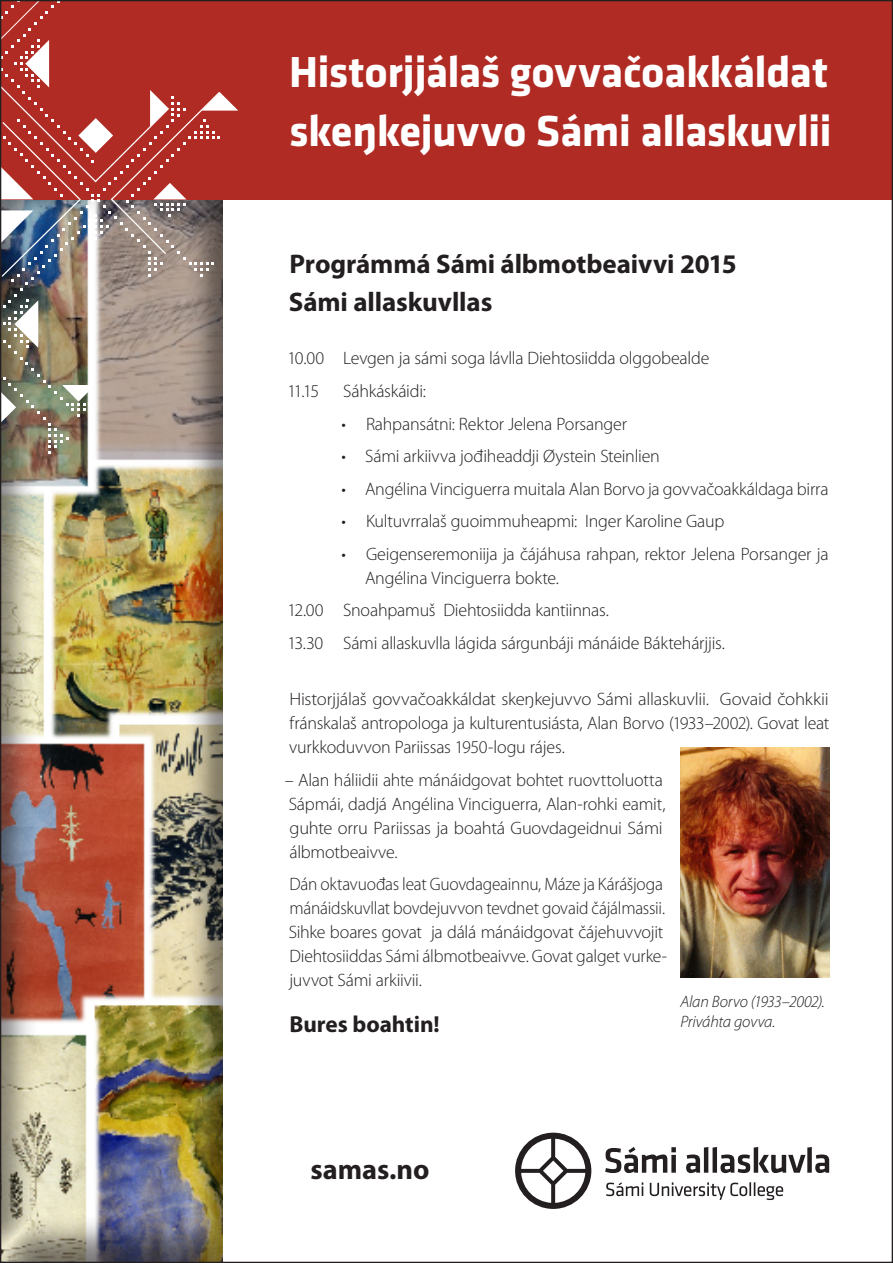
<style>
.page{position:relative;width:893px;height:1263px;background:#fff}
.page>*{position:absolute;margin:0;border:0;box-sizing:border-box;transform-origin:0 0}
.heading{font:700 45px/58.5px "Klavika";letter-spacing:-.01em;color:#fff}
.t1{font:700 28.35px "Myriad Pro";color:#231f20}
.heading_2{font:700 27px/37.5px "Myriad Pro";letter-spacing:-.005em;color:#231f20}
.heading_2-2{font:700 23.25px "Myriad Pro";letter-spacing:-.005em;color:#231f20}
.brødtekst{font:300 18px/24px "Myriad Pro";letter-spacing:-.015em;color:#231f20}
.punkt{font:300 18px/24px "Myriad Pro";letter-spacing:-.015em;color:#231f20}
.brødtekst-2{font:300 18px/24px "Myriad Pro";letter-spacing:-.015em;color:#231f20;scale:.96 1}
.brødtekst-3{font:300 18px/24px "Myriad Pro";letter-spacing:-.015em;color:#231f20;text-align:justify;scale:1.05 1}
.brødtekst-4{font:italic 300 16.5px "Myriad Pro";letter-spacing:-.01em;color:#231f20}
</style>
<div class="page">
<svg style="left:605px;top:1147px;width:71px;height:26px"></svg>
<div style="left:671px;top:1155px;width:5px;height:18px;background:#231f20"></div>
<svg style="left:686px;top:1147px;width:143px;height:26px"></svg>
<svg style="left:606px;top:1182px;width:37px;height:14px"></svg>
<svg style="left:650px;top:1182px;width:133px;height:18px"></svg>
<svg style="left:515px;top:1133px;width:76px;height:76px"></svg>
<div style="left:0;top:157px;width:224px;height:1106px;background:#231f20;opacity:.59"></div>
<div style="left:0;top:0;width:892px;height:199px;background:#b02b24"></div>
<img style="left:680px;top:747px;width:149px;height:231px">
<img style="left:2px;top:2px;width:236px;height:452px">
<p class="heading" style="left:289px;top:41px;width:544px">Historjjálaš govvačoakkáldat skeŋkejuvvo Sámi allaskuvlii</p>
<p class="heading_2" style="left:289px;top:245px;width:449px">Prográmmá Sámi álbmotbeaivvi 2015<br>Sámi allaskuvllas</p>
<p class="brødtekst" style="left:287px;top:347px;width:424px">10.00 Levgen ja sámi soga lávlla Diehtosiidda olggobealde</p>
<p class="brødtekst" style="left:287px;top:379px;width:33px">11.15</p>
<p class="brødtekst" style="left:343px;top:379px;width:84px">Sáhkáskáidi:</p>
<p class="punkt" style="left:341px;top:412px;width:287px">• Rahpansátni: Rektor Jelena Porsanger</p>
<p class="punkt" style="left:341px;top:444px;width:320px">• Sámi arkiivva jođiheaddji Øystein Steinlien</p>
<p class="punkt" style="left:341px;top:477px;width:489px">• Angélina Vinciguerra muitala Alan Borvo ja govvačoakkáldaga birra</p>
<p class="punkt" style="left:341px;top:509px;width:384px">• Kultuvrralaš guoimmuheapmi: Inger Karoline Gaup</p>
<p class="punkt" style="left:365px;top:542px;width:465px;text-indent:-24px">• Geigenseremoniija ja čájáhusa rahpan, rektor Jelena Porsanger ja<br>Angélina Vinciguerra bokte.</p>
<p class="brødtekst" style="left:287px;top:598px;width:323px">12.00 Snoahpamuš Diehtosiidda kantiinnas.</p>
<p class="brødtekst" style="left:287px;top:631px;width:439px">13.30 Sámi allaskuvlla lágida sárgunbáji mánáide Báktehárjjis.</p>
<p class="brødtekst-3" style="left:289px;top:687px;width:516px">Historjjálaš govvačoakkáldat skeŋkejuvvo Sámi allaskuvlii. Govaid čohkkii fránskalaš antropologa ja kulturentusiásta, Alan Borvo (1933–2002). Govat leat vurkkoduvvon Pariissas 1950-logu rájes.</p>
<p class="brødtekst" style="left:285px;top:768px;width:382px">– Alan háliidii ahte mánáidgovat bohtet ruovttoluotta Sápmái, dadjá Angélina Vinciguerra, Alan-rohki eamit, guhte orru Pariissas ja boahtá Guovdageidnui Sámi álbmotbeaivve.</p>
<p class="brødtekst-2" style="left:289px;top:872px;width:396px">Dán oktavuođas leat Guovdageainnu, Máze ja Kárášjoga mánáidskuvllat bovdejuvvon tevdnet govaid čájálmassii.<br>Sihke boares govat ja dálá mánáidgovat čájehuvvojit Diehtosiiddas Sámi álbmotbeaivve. Govat galget vurke&shy;juvvot Sámi arkiivii.</p>
<p class="heading_2-2" style="left:289px;top:1009px;width:152px">Bures boahtin!</p>
<p class="brødtekst-4" style="left:680px;top:993px;width:146px">Alan Borvo (1933–2002).</p>
<p class="brødtekst-4" style="left:680px;top:1013px;width:97px">Priváhta govva.</p>
<p class="t1" style="left:310px;top:1151px;width:121px">samas.no</p>
</div>
